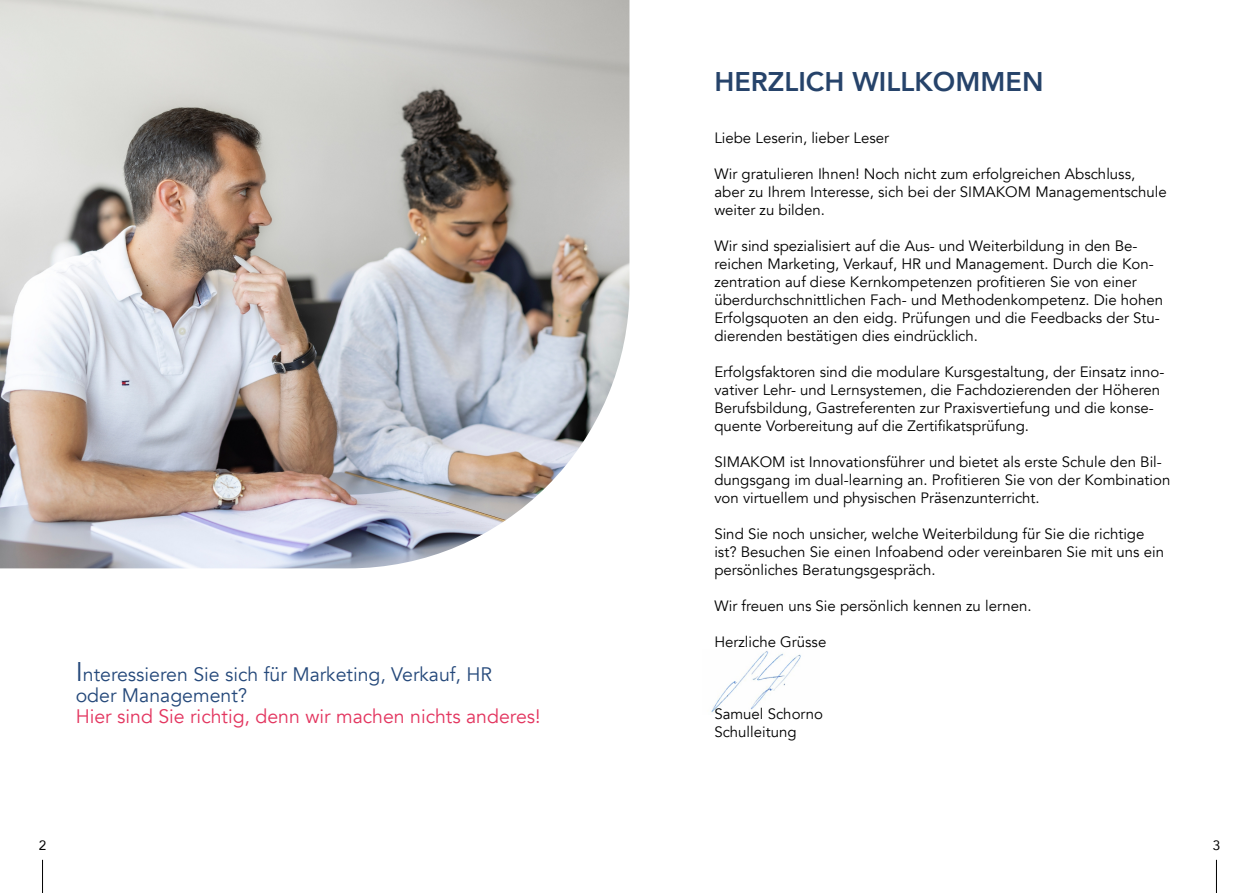
<style>
.page{position:relative;width:1259px;height:893px;background:#fff}
.page>*{position:absolute;margin:0;border:0;box-sizing:border-box;transform-origin:0 0}
.t1{font:800 27px "Avenir";color:#26436a}
.t2{font:19.5px/21px "Avenir";color:#24487a}
.t3{font:19.5px "Avenir";color:#e3355f}
.t4{font:15px/18px "Avenir";color:#000}
.t5{font:13.5px "Avenir";color:#000}
.s1{font-size:27px}
</style>
<div class="page">
<img style="left:711px;top:651px;width:90px;height:62px">
<hr style="left:42px;top:860px;width:1px;height:33px;background:#000">
<hr style="left:1216px;top:860px;width:1px;height:33px;background:#000">
<img style="left:0;top:0;width:629px;height:568px">
<h2 class="t2" style="left:76px;top:664px;width:418px"><span class="s1">I</span>nteressieren Sie sich für Marketing, Verkauf, HR oder Management?</h2>
<h2 class="t3" style="left:76px;top:704px;width:466px">Hier sind Sie richtig, denn wir machen nichts anderes!</h2>
<h1 class="t1" style="left:714px;top:60px;width:331px">HERZLICH WILLKOMMEN</h1>
<p class="t4" style="left:714px;top:129px;width:176px">Liebe Leserin, lieber Leser</p>
<p class="t4" style="left:714px;top:165px;width:454px">Wir gratulieren Ihnen! Noch nicht zum erfolgreichen Abschluss, aber zu Ihrem Interesse, sich bei der SIMAKOM Managementschule weiter zu bilden.</p>
<p class="t4" style="left:714px;top:237px;width:450px">Wir sind spezialisiert auf die Aus- und Weiterbildung in den Be&shy;reichen Marketing, Verkauf, HR und Management. Durch die Kon&shy;zentration auf diese Kernkompetenzen profitieren Sie von einer überdurchschnittlichen Fach- und Methodenkompetenz. Die hohen Erfolgsquoten an den eidg. Prüfungen und die Feedbacks der Stu&shy;dierenden bestätigen dies eindrücklich.</p>
<p class="t4" style="left:714px;top:363px;width:451px">Erfolgsfaktoren sind die modulare Kursgestaltung, der Einsatz inno&shy;vativer Lehr- und Lernsystemen, die Fachdozierenden der Höheren Berufsbildung, Gastreferenten zur Praxisvertiefung und die konse&shy;quente Vorbereitung auf die Zertifikatsprüfung.</p>
<p class="t4" style="left:714px;top:453px;width:457px">SIMAKOM ist Innovationsführer und bietet als erste Schule den Bil&shy;dungsgang im dual-learning an. Profitieren Sie von der Kombination von virtuellem und physischen Präsenzunterricht.</p>
<p class="t4" style="left:714px;top:525px;width:451px">Sind Sie noch unsicher, welche Weiterbildung für Sie die richtige ist? Besuchen Sie einen Infoabend oder vereinbaren Sie mit uns ein persönliches Beratungsgespräch.</p>
<p class="t4" style="left:714px;top:597px;width:319px">Wir freuen uns Sie persönlich kennen zu lernen.</p>
<p class="t4" style="left:714px;top:633px;width:113px">Herzliche Grüsse</p>
<p class="t4" style="left:714px;top:705px;width:110px">Samuel Schorno<br>Schulleitung</p>
<p class="t5" style="left:39px;top:835px;width:9px">2</p>
<p class="t5" style="left:1212px;top:835px;width:9px">3</p>
</div>
